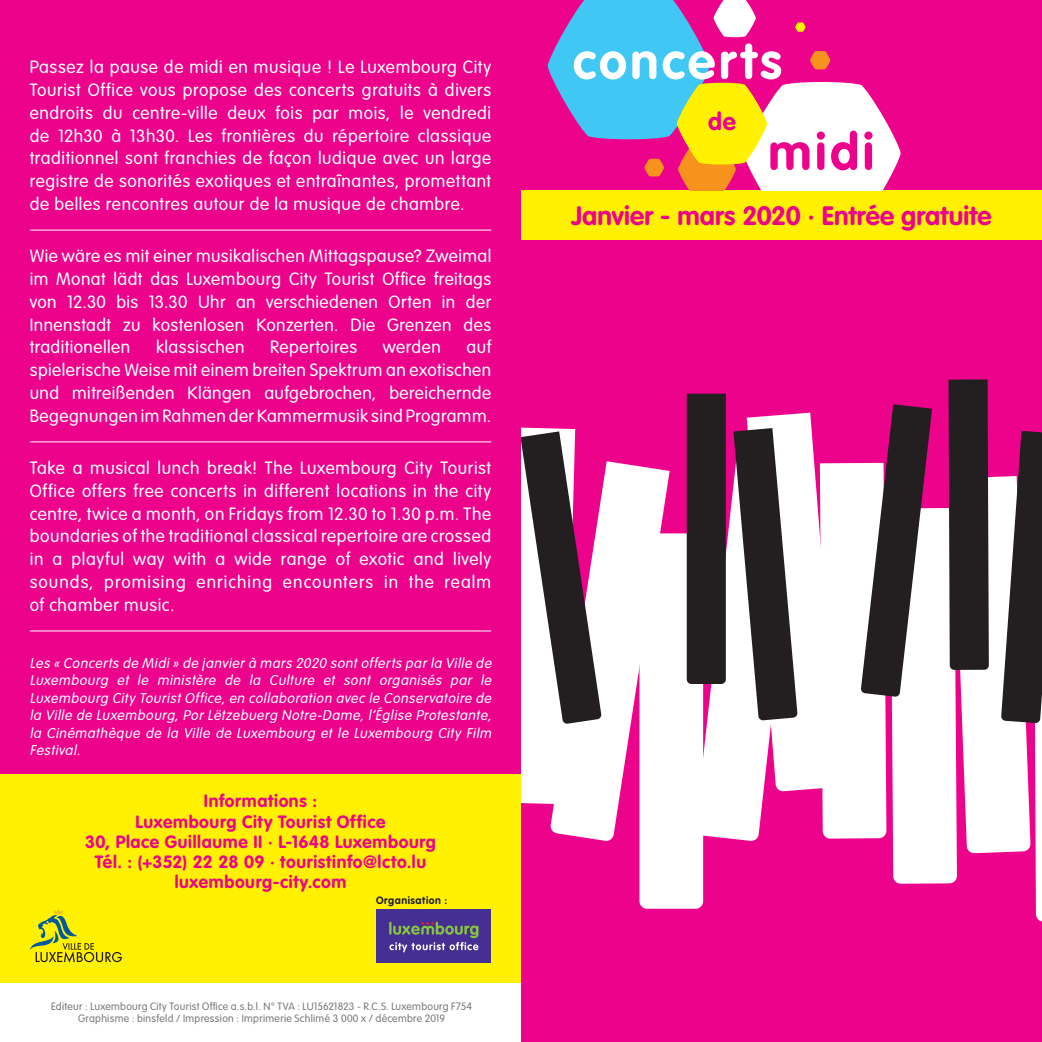
<style>
.page{position:relative;width:1042px;height:1042px;background:#fff}
.page>*{position:absolute;margin:0;border:0;box-sizing:border-box;transform-origin:0 0}
.t1{font:700 50.75px "VAG Rounded Std";letter-spacing:.065em;color:#fff}
.t2{font:700 50.75px "VAG Rounded Std";color:#ed028c}
.t3{font:700 26.25px "VAG Rounded Std";letter-spacing:.005em;color:#ed028c}
.t4{font:700 24.32px "VAG Rounded Std";color:#ed028c}
.t5{font:300 17.5px/22.8px "VAG Rounded";letter-spacing:.03em;color:#fff;text-align:justify}
.t6{font:700 17.5px/20.1px "VAG Rounded Std";letter-spacing:.035em;color:#ed028c;text-align:center}
.t7{font:italic 300 14px/17.5px "VAG Rounded";letter-spacing:.065em;color:#fff;text-align:justify}
.t8{font:300 10.5px/12.6px "VAG Rounded";letter-spacing:.03em;color:#76787b;text-align:center}
.t9{font:700 10.5px "VAG Rounded Std";letter-spacing:.05em;color:#231f20}
</style>
<div class="page">
<div style="left:0;top:0;width:1042px;height:982px;background:#ed028c"></div>
<div style="left:0;top:774px;width:521px;height:208px;background:#fff101"></div>
<div style="left:376px;top:909px;width:115px;height:53px;background:#452f92"></div>
<svg style="left:389px;top:921px;width:89px;height:31px"></svg>
<svg style="left:30px;top:909px;width:92px;height:53px"></svg>
<hr style="left:30px;top:230px;width:461px;height:1px;background:#fff">
<hr style="left:30px;top:441px;width:461px;height:1px;background:#fff">
<hr style="left:30px;top:630px;width:461px;height:1px;background:#fff">
<div style="left:521px;top:240px;width:521px;height:802px;background:#ed028c"></div>
<svg style="left:550px;top:461px;width:89px;height:380px;fill:#fff"></svg>
<svg style="left:521px;top:427px;width:80px;height:377px"></svg>
<svg style="left:639px;top:379px;width:403px;height:542px"></svg>
<div style="left:521px;top:190px;width:521px;height:50px;background:#fff101"></div>
<svg style="left:547px;top:0;width:353px;height:190px"></svg>
<p class="t5" style="left:30px;top:56px;width:463px">Passez la pause de midi en musique ! Le Luxembourg City Tourist Office vous propose des concerts gratuits à divers endroits du centre-ville deux fois par mois, le vendredi de 12h30 à 13h30. Les frontières du répertoire classique traditionnel sont franchies de façon ludique avec un large registre de sonorités exotiques et entraînantes, promettant de belles rencontres autour de la musique de chambre.</p>
<p class="t5" style="left:30px;top:245px;width:463px">Wie wäre es mit einer musikalischen Mittagspause? Zweimal im Monat lädt das Luxembourg City Tourist Office freitags von 12.30 bis 13.30 Uhr an verschiedenen Orten in der Innenstadt zu kostenlosen Konzerten. Die Grenzen des traditionellen</p>
<p class="t5" style="left:30px;top:336px;width:463px;text-indent:437px">auf spielerische Weise mit einem breiten Spektrum an exotischen und mitreißenden Klängen aufgebrochen, bereichernde Begegnungen im Rahmen der Kammermusik sind Programm.</p>
<p class="t5" style="left:30px;top:456px;width:463px">Take a musical lunch break! The Luxembourg City Tourist Office offers free concerts in different locations in the city centre, twice a month, on Fridays from 12.30 to 1.30 p.m. The boundaries of the traditional classical repertoire are crossed in a playful way with a wide range of exotic and lively sounds, promising enriching encounters in the realm of chamber music.</p>
<p class="t5" style="left:156px;top:336px;width:90px">klassischen</p>
<p class="t5" style="left:270px;top:336px;width:88px">Repertoires</p>
<p class="t5" style="left:383px;top:336px;width:59px">werden</p>
<p class="t7" style="left:30px;top:654px;width:466px">Les « Concerts de Midi » de janvier à mars 2020 sont offerts par la Ville de Luxembourg et le ministère de la Culture et sont organisés par le Luxembourg City Tourist Office, en collaboration avec le Conservatoire de la Ville de Luxembourg, Por Lëtzebuerg Notre-Dame, l’Église Protestante, la Cinémathèque de la Ville de Luxembourg et le Luxembourg City Film Festival.</p>
<p class="t6" style="left:85px;top:792px;width:352px">Informations :<br>Luxembourg City Tourist Office<br>30, Place Guillaume II ∙ L-1648 Luxembourg<br>Tél. : (+352) 22 28 09 ∙ touristinfo@lcto.lu luxembourg-city.com</p>
<p class="t9" style="left:376px;top:894px;width:73px">Organisation :</p>
<p class="t8" style="left:51px;top:1000px;width:422px">Editeur : Luxembourg City Tourist Office a.s.b.l. N° TVA : LU15621823 - R.C.S. Luxembourg F754<br>Graphisme : binsfeld / Impression : Imprimerie Schlimé 3 000 x / décembre 2019</p>
<h1 class="t1" style="left:573px;top:31px;width:210px">concerts</h1>
<h3 class="t4" style="left:708px;top:107px;width:29px">de</h3>
<h1 class="t2" style="left:768px;top:122px;width:107px">midi</h1>
<h2 class="t3" style="left:571px;top:201px;width:421px">Janvier - mars 2020 ∙ Entrée gratuite</h2>
</div>
